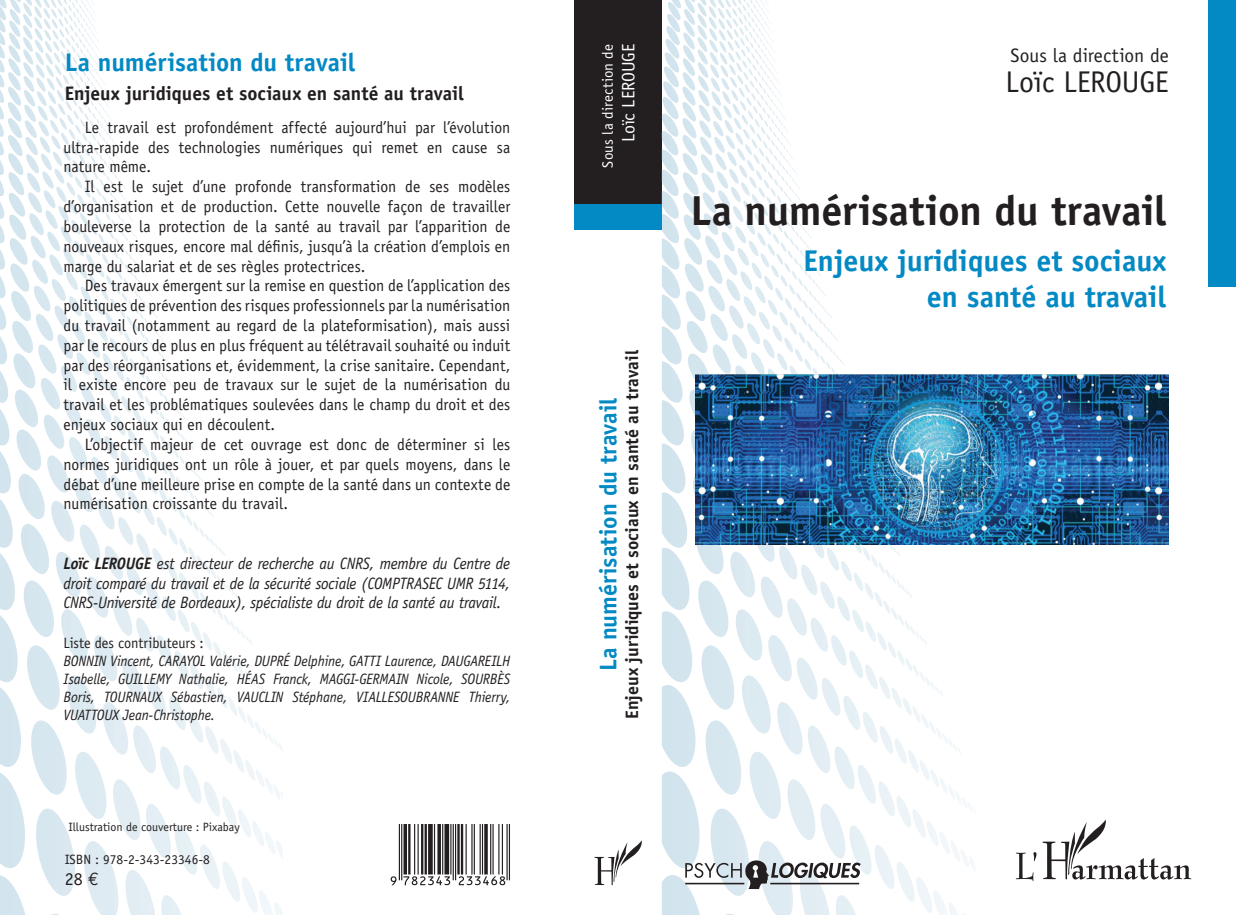
<style>
.page{position:relative;width:1236px;height:915px;background:#fff}
.page>*{position:absolute;margin:0;border:0;box-sizing:border-box;transform-origin:0 0}
.t1{font:700 42px "Officina Sans";letter-spacing:-.005em;color:#231f20}
.t2{font:700 30px/36px "Officina Sans";color:#0389c3;text-align:right}
.t3{font:30px "Officina Sans";letter-spacing:-.01em;color:#231f20}
.t4{font:700 25.5px "Officina Sans";color:#0389c3}
.t5{font:700 24px "Officina Sans";color:#0389c3}
.t6{font:700 19.5px "Officina Sans";color:#231f20}
.t7{font:19.5px "Officina Sans";color:#231f20}
.t8{font:700 18px "Officina Sans";color:#231f20}
.t9{font:18px "Officina Sans";letter-spacing:-.005em;color:#fff}
.t10{font:18px "Officina Sans";color:#231f20}
.t11{font:16.5px/19.8px "Officina Sans";color:#231f20;text-align:justify;scale:.95 1}
.t12{font:italic 16.5px/19.8px "Officina Sans";letter-spacing:-.015em;color:#231f20;text-align:justify;scale:.95 1}
.t13{font:italic 15px/18px "Officina Sans";letter-spacing:-.01em;color:#231f20;text-align:justify;scale:.95 1}
.t14{font:15px "Officina Sans";color:#231f20;scale:.95 1}
.t15{font:15px "Officina Sans";letter-spacing:.005em;color:#fff}
.t16{font:13.5px "Officina Sans";color:#231f20}
.t17{font:12px "Officina Sans";color:#231f20}
.s1{font-weight:700}
.s2{font-family:"Euro Mono Std"}
</style>
<div class="page">
<div style="left:574px;top:0;width:87px;height:206px;background:#231f20"></div>
<svg style="left:1015px;top:819px;width:175px;height:61px"></svg>
<svg style="left:661px;top:0;width:314px;height:914px"></svg>
<svg style="left:594px;top:841px;width:47px;height:43px"></svg>
<div style="left:1207px;top:0;width:28px;height:286px;background:#0389c3"></div>
<img style="left:695px;top:374px;width:473px;height:170px">
<svg style="left:390px;top:824px;width:120px;height:60px"></svg>
<div style="left:574px;top:205px;width:87px;height:25px;background:#0389c3"></div>
<svg style="left:0;top:0;width:282px;height:915px"></svg>
<h3 class="t4" style="left:65px;top:47px;width:292px">La numérisation du travail</h3>
<p class="t6" style="left:65px;top:81px;width:400px">Enjeux juridiques et sociaux en santé au travail</p>
<p class="t11" style="left:63px;top:117px;width:471px;text-indent:21px">Le travail est profondément affecté aujourd’hui par l’évolution ultra-rapide des technologies numériques qui remet en cause sa nature même.</p>
<p class="t11" style="left:63px;top:177px;width:471px;text-indent:21px">Il est le sujet d’une profonde transformation de ses modèles d’organisation et de production. Cette nouvelle façon de travailler bouleverse la protection de la santé au travail par l’apparition de nouveaux risques, encore mal définis, jusqu’à la création d’emplois en marge du salariat et de ses règles protectrices.</p>
<p class="t11" style="left:63px;top:276px;width:472px;text-indent:21px">Des travaux émergent sur la remise en question de l’application des politiques de prévention des risques professionnels par la numérisation du travail (notamment au regard de la plateformisation), mais aussi par le recours de plus en plus fréquent au télétravail souhaité ou induit par des réorganisations et, évidemment, la crise sanitaire. Cependant, il existe encore peu de travaux sur le sujet de la numérisation du travail et les problématiques soulevées dans le champ du droit et des enjeux sociaux qui en découlent.</p>
<p class="t11" style="left:63px;top:434px;width:472px;text-indent:21px">L’objectif majeur de cet ouvrage est donc de déterminer si les normes juridiques ont un rôle à jouer, et par quels moyens, dans le débat d’une meilleure prise en compte de la santé dans un contexte de numérisation croissante du travail.</p>
<p class="t12" style="left:63px;top:553px;width:471px"><span class="s1">Loïc LEROUGE</span> est directeur de recherche au CNRS, membre du Centre de droit comparé du travail et de la sécurité sociale (COMPTRASEC UMR 5114, CNRS-Université de Bordeaux), spécialiste du droit de la santé au travail.</p>
<p class="t14" style="left:63px;top:634px;width:149px">Liste des contributeurs :</p>
<p class="t13" style="left:63px;top:651px;width:471px">BONNIN Vincent, CARAYOL Valérie, DUPRÉ Delphine, GATTI Laurence, DAUGAREILH Isabelle, GUILLEMY Nathalie, HÉAS Franck, MAGGI-GERMAIN Nicole, SOURBÈS Boris, TOURNAUX Sébastien, VAUCLIN Stéphane, VIALLESOUBRANNE Thierry, VUATTOUX Jean-Christophe.</p>
<p class="t17" style="left:68px;top:819px;width:173px">Illustration de couverture : Pixabay</p>
<p class="t16" style="left:65px;top:850px;width:147px">ISBN : 978-2-343-23346-8</p>
<p class="t10" style="left:65px;top:868px;width:36px">28 <span class="s2">€</span></p>
<p class="t15" style="left:599px;top:167px;width:125px;rotate:-90deg">Sous la direction de</p>
<p class="t9" style="left:617px;top:142px;width:100px;rotate:-90deg">Loïc LEROUGE</p>
<p class="t8" style="left:620px;top:718px;width:370px;rotate:-90deg">Enjeux juridiques et sociaux en santé au travail</p>
<h3 class="t5" style="left:593px;top:671px;width:275px;rotate:-90deg">La numérisation du travail</h3>
<p class="t7" style="left:1010px;top:44px;width:160px">Sous la direction de</p>
<h2 class="t3" style="left:1005px;top:64px;width:165px">Loïc LEROUGE</h2>
<h1 class="t1" style="left:690px;top:184px;width:477px">La numérisation du travail</h1>
<h2 class="t2" style="left:803px;top:242px;width:364px">Enjeux juridiques et sociaux en santé au travail</h2>
</div>
